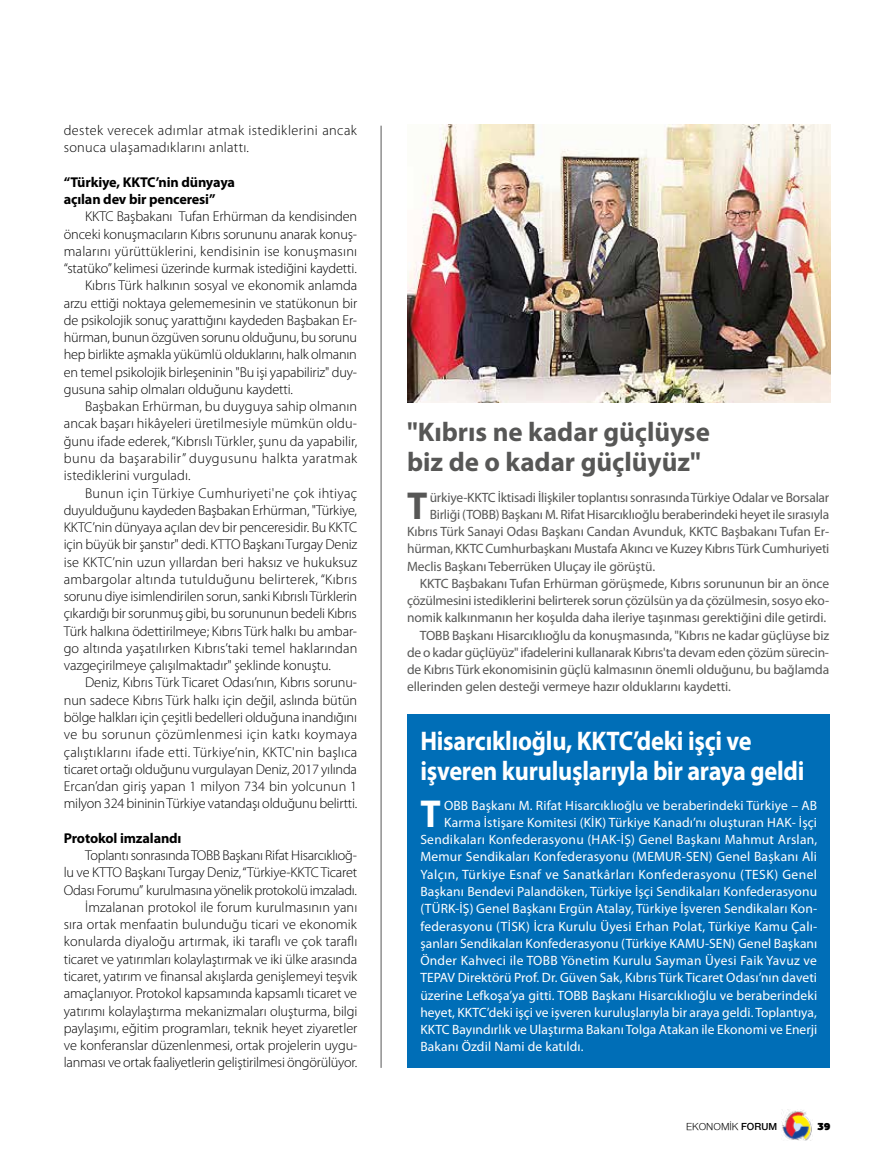
<style>
.page{position:relative;width:893px;height:1170px;background:#fff}
.page>*{position:absolute;margin:0;border:0;box-sizing:border-box;transform-origin:0 0}
.t1{font:700 39.15px "Myriad Pro";color:#575756;scale:.95 1}
.t2{font:700 39.15px "Myriad Pro";color:#fff;scale:.95 1}
.t3{font:700 27px/30px "Myriad Pro";letter-spacing:-.01em;color:#fff;scale:.9 1}
.t4{font:700 27px/30px "Myriad Pro";color:#575756}
.t5{font:300 14.25px/17.2px "Myriad Pro";letter-spacing:-.01em;color:#000;text-align:right}
.t6{font:300 14.25px "Myriad Pro";letter-spacing:.01em;color:#000}
.t7{font:300 14.25px "Myriad Pro";letter-spacing:.015em;color:#000}
.t8{font:300 14.25px/17.2px "Myriad Pro";letter-spacing:.03em;color:#000}
.t9{font:700 14.25px/17.2px "Myriad Pro";letter-spacing:-.01em;color:#000}
.t10{font:300 14.25px "Myriad Pro";letter-spacing:.02em;color:#000}
.t11{font:300 14.25px "Myriad Pro";letter-spacing:.025em;color:#000}
.t12{font:13.5px "Myriad Pro";letter-spacing:.01em;color:#fff}
.t13{font:13.5px "Myriad Pro";letter-spacing:-.01em;color:#575756}
.t14{font:13.5px "Myriad Pro";letter-spacing:.03em;color:#fff}
.t15{font:10.5px "Nimbus Sans Novus";color:#000}
.t16{font:900 10.5px "PF Agora Sans Pro";color:#000}
.s1{font-weight:600}
</style>
<div class="page">
<img style="left:781px;top:1109px;width:31px;height:31px">
<hr style="left:381px;top:126px;width:1px;height:941px;background:#575756">
<div style="left:407px;top:713px;width:422px;height:354px;background:#006eb7"></div>
<img style="left:407px;top:125px;width:423px;height:277px">
<p class="t8" style="left:64px;top:122px;width:295px">destek verecek adımlar atmak istediklerini ancak sonuca ulaşamadıklarını anlattı.</p>
<p class="t9" style="left:64px;top:173px;width:173px">“Türkiye, KKTC’nin dünyaya açılan dev bir penceresi”</p>
<p class="t5" style="left:85px;top:208px;width:274px">KKTC Başbakanı Tufan Erhürman da kendisinden</p>
<p class="t5" style="left:64px;top:225px;width:295px">önceki konuşmacıların Kıbrıs sorununu anarak konuş-</p>
<p class="t7" style="left:64px;top:243px;width:295px">malarını yürüttüklerini, kendisinin ise konuşmasını</p>
<p class="t5" style="left:64px;top:260px;width:295px">“statüko” kelimesi üzerinde kurmak istediğini kaydetti.</p>
<p class="t5" style="left:85px;top:277px;width:274px">Kıbrıs Türk halkının sosyal ve ekonomik anlamda</p>
<p class="t5" style="left:64px;top:294px;width:295px">arzu ettiği noktaya gelememesinin ve statükonun bir</p>
<p class="t5" style="left:64px;top:312px;width:295px">de psikolojik sonuç yarattığını kaydeden Başbakan Er-</p>
<p class="t5" style="left:64px;top:329px;width:295px">hürman, bunun özgüven sorunu olduğunu, bu sorunu</p>
<p class="t5" style="left:64px;top:346px;width:295px">hep birlikte aşmakla yükümlü olduklarını, halk olmanın</p>
<p class="t5" style="left:64px;top:363px;width:295px">en temel psikolojik birleşeninin "Bu işi yapabiliriz" duy-</p>
<p class="t5" style="left:64px;top:381px;width:231px">gusuna sahip olmaları olduğunu kaydetti.</p>
<p class="t5" style="left:85px;top:398px;width:274px">Başbakan Erhürman, bu duyguya sahip olmanın</p>
<p class="t6" style="left:64px;top:416px;width:295px">ancak başarı hikâyeleri üretilmesiyle mümkün oldu-</p>
<p class="t5" style="left:64px;top:432px;width:295px">ğunu ifade ederek, “Kıbrıslı Türkler, şunu da yapabilir,</p>
<p class="t8" style="left:64px;top:450px;width:295px">bunu da başarabilir” duygusunu halkta yaratmak</p>
<p class="t6" style="left:64px;top:467px;width:128px">istediklerini vurguladı.</p>
<p class="t10" style="left:85px;top:485px;width:274px">Bunun için Türkiye Cumhuriyeti'ne çok ihtiyaç</p>
<p class="t5" style="left:64px;top:501px;width:295px">duyulduğunu kaydeden Başbakan Erhürman, "Türkiye,</p>
<p class="t5" style="left:64px;top:519px;width:295px">KKTC’nin dünyaya açılan dev bir penceresidir. Bu KKTC</p>
<p class="t5" style="left:64px;top:536px;width:295px">için büyük bir şanstır" dedi. KTTO Başkanı Turgay Deniz</p>
<p class="t5" style="left:64px;top:553px;width:295px">ise KKTC’nin uzun yıllardan beri haksız ve hukuksuz</p>
<p class="t7" style="left:64px;top:571px;width:295px">ambargolar altında tutulduğunu belirterek, “Kıbrıs</p>
<p class="t5" style="left:64px;top:588px;width:295px">sorunu diye isimlendirilen sorun, sanki Kıbrıslı Türklerin</p>
<p class="t5" style="left:64px;top:605px;width:295px">çıkardığı bir sorunmuş gibi, bu sorununun bedeli Kıbrıs</p>
<p class="t5" style="left:64px;top:622px;width:295px">Türk halkına ödettirilmeye; Kıbrıs Türk halkı bu ambar-</p>
<p class="t6" style="left:64px;top:640px;width:295px">go altında yaşatılırken Kıbrıs’taki temel haklarından</p>
<p class="t5" style="left:64px;top:657px;width:269px">vazgeçirilmeye çalışılmaktadır" şeklinde konuştu.</p>
<p class="t5" style="left:85px;top:674px;width:273px">Deniz, Kıbrıs Türk Ticaret Odası’nın, Kıbrıs sorunu-</p>
<p class="t5" style="left:64px;top:691px;width:295px">nun sadece Kıbrıs Türk halkı için değil, aslında bütün</p>
<p class="t5" style="left:64px;top:708px;width:295px">bölge halkları için çeşitli bedelleri olduğuna inandığını</p>
<p class="t11" style="left:64px;top:726px;width:295px">ve bu sorunun çözümlenmesi için katkı koymaya</p>
<p class="t7" style="left:64px;top:743px;width:295px">çalıştıklarını ifade etti. Türkiye’nin, KKTC'nin başlıca</p>
<p class="t5" style="left:64px;top:760px;width:295px">ticaret ortağı olduğunu vurgulayan Deniz, 2017 yılında</p>
<p class="t6" style="left:64px;top:778px;width:295px">Ercan’dan giriş yapan 1 milyon 734 bin yolcunun 1</p>
<p class="t5" style="left:64px;top:795px;width:295px">milyon 324 bininin Türkiye vatandaşı olduğunu belirtti.</p>
<p class="t9" style="left:64px;top:829px;width:119px">Protokol imzalandı</p>
<p class="t5" style="left:64px;top:846px;width:295px">Toplantı sonrasında TOBB Başkanı Rifat Hisarcıklıoğ-<br>lu ve KTTO Başkanı Turgay Deniz, “Türkiye-KKTC Ticaret Odası Forumu” kurulmasına yönelik protokolü imzaladı.<br>İmzalanan protokol ile forum kurulmasının yanı sıra ortak menfaatin bulunduğu ticari ve ekonomik konularda diyaloğu artırmak, iki taraflı ve çok taraflı ticaret ve yatırımları kolaylaştırmak ve iki ülke arasında ticaret, yatırım ve finansal akışlarda genişlemeyi teşvik amaçlanıyor. Protokol kapsamında kapsamlı ticaret ve yatırımı kolaylaştırma mekanizmaları oluşturma, bilgi paylaşımı, eğitim programları, teknik heyet ziyaretler ve konferanslar düzenlenmesi, ortak projelerin uygu&shy;lanması ve ortak faaliyetlerin geliştirilmesi öngörülüyor.</p>
<h2 class="t4" style="left:407px;top:417px;width:304px">"Kıbrıs ne kadar güçlüyse biz de o kadar güçlüyüz"</h2>
<h1 class="t1" style="left:407px;top:483px;width:23px">T</h1>
<p class="t13" style="left:430px;top:489px;width:401px">ürkiye-KKTC İktisadi İlişkiler toplantısı sonrasında Türkiye Odalar ve Borsalar</p>
<p class="t13" style="left:430px;top:507px;width:401px">Birliği (TOBB) Başkanı M. Rifat Hisarcıklıoğlu beraberindeki heyet ile sırasıyla</p>
<p class="t13" style="left:407px;top:524px;width:424px">Kıbrıs Türk Sanayi Odası Başkanı Candan Avunduk, KKTC Başbakanı Tufan Er-</p>
<p class="t13" style="left:407px;top:541px;width:424px">hürman, KKTC Cumhurbaşkanı Mustafa Akıncı ve Kuzey Kıbrıs Türk Cumhuriyeti</p>
<p class="t13" style="left:407px;top:558px;width:250px">Meclis Başkanı Teberrüken Uluçay ile görüştü.</p>
<p class="t13" style="left:420px;top:576px;width:411px">KKTC Başbakanı Tufan Erhürman görüşmede, Kıbrıs sorununun bir an önce</p>
<p class="t13" style="left:407px;top:593px;width:424px">çözülmesini istediklerini belirterek sorun çözülsün ya da çözülmesin, sosyo eko-</p>
<p class="t13" style="left:407px;top:610px;width:421px">nomik kalkınmanın her koşulda daha ileriye taşınması gerektiğini dile getirdi.</p>
<p class="t13" style="left:420px;top:627px;width:411px">TOBB Başkanı Hisarcıklıoğlu da konuşmasında, "Kıbrıs ne kadar güçlüyse biz</p>
<p class="t13" style="left:407px;top:645px;width:423px">de o kadar güçlüyüz" ifadelerini kullanarak Kıbrıs'ta devam eden çözüm sürecin-</p>
<p class="t13" style="left:407px;top:662px;width:424px">de Kıbrıs Türk ekonomisinin güçlü kalmasının önemli olduğunu, bu bağlamda</p>
<p class="t13" style="left:407px;top:679px;width:325px">ellerinden gelen desteği vermeye hazır olduklarını kaydetti.</p>
<h2 class="t3" style="left:420px;top:726px;width:428px">Hisarcıklıoğlu, KKTC’deki işçi ve işveren kuruluşlarıyla bir araya geldi</h2>
<h1 class="t2" style="left:420px;top:791px;width:23px">T</h1>
<p class="t12" style="left:444px;top:797px;width:375px">OBB Başkanı M. Rifat Hisarcıklıoğlu ve beraberindeki Türkiye – AB</p>
<p class="t12" style="left:444px;top:815px;width:375px">Karma İstişare Komitesi (KİK) Türkiye Kanadı’nı oluşturan HAK- İşçi</p>
<p class="t12" style="left:420px;top:832px;width:398px">Sendikaları Konfederasyonu (HAK-İŞ) Genel Başkanı Mahmut Arslan,</p>
<p class="t12" style="left:420px;top:849px;width:398px">Memur Sendikaları Konfederasyonu (MEMUR-SEN) Genel Başkanı Ali</p>
<p class="t14" style="left:420px;top:866px;width:398px">Yalçın, Türkiye Esnaf ve Sanatkârları Konfederasyonu (TESK) Genel</p>
<p class="t12" style="left:420px;top:884px;width:398px">Başkanı Bendevi Palandöken, Türkiye İşçi Sendikaları Konfederasyonu</p>
<p class="t12" style="left:420px;top:901px;width:398px">(TÜRK-İŞ) Genel Başkanı Ergün Atalay, Türkiye İşveren Sendikaları Kon-</p>
<p class="t12" style="left:420px;top:918px;width:398px">federasyonu (TİSK) İcra Kurulu Üyesi Erhan Polat, Türkiye Kamu Çalı-</p>
<p class="t12" style="left:420px;top:935px;width:398px">şanları Sendikaları Konfederasyonu (Türkiye KAMU-SEN) Genel Başkanı</p>
<p class="t12" style="left:420px;top:953px;width:398px">Önder Kahveci ile TOBB Yönetim Kurulu Sayman Üyesi Faik Yavuz ve</p>
<p class="t12" style="left:420px;top:970px;width:398px">TEPAV Direktörü Prof. Dr. Güven Sak, Kıbrıs Türk Ticaret Odası’nın daveti</p>
<p class="t12" style="left:420px;top:987px;width:398px">üzerine Lefkoşa’ya gitti. TOBB Başkanı Hisarcıklıoğlu ve beraberindeki</p>
<p class="t12" style="left:420px;top:1004px;width:398px">heyet, KKTC’deki işçi ve işveren kuruluşlarıyla bir araya geldi. Toplantıya,</p>
<p class="t12" style="left:420px;top:1022px;width:399px">KKTC Bayındırlık ve Ulaştırma Bakanı Tolga Atakan ile Ekonomi ve Enerji</p>
<p class="t12" style="left:420px;top:1039px;width:165px">Bakanı Özdil Nami de katıldı.</p>
<p class="t15" style="left:686px;top:1120px;width:93px">EKONOMİK <span class="s1">FORUM</span></p>
<p class="t16" style="left:817px;top:1119px;width:15px">39</p>
</div>
